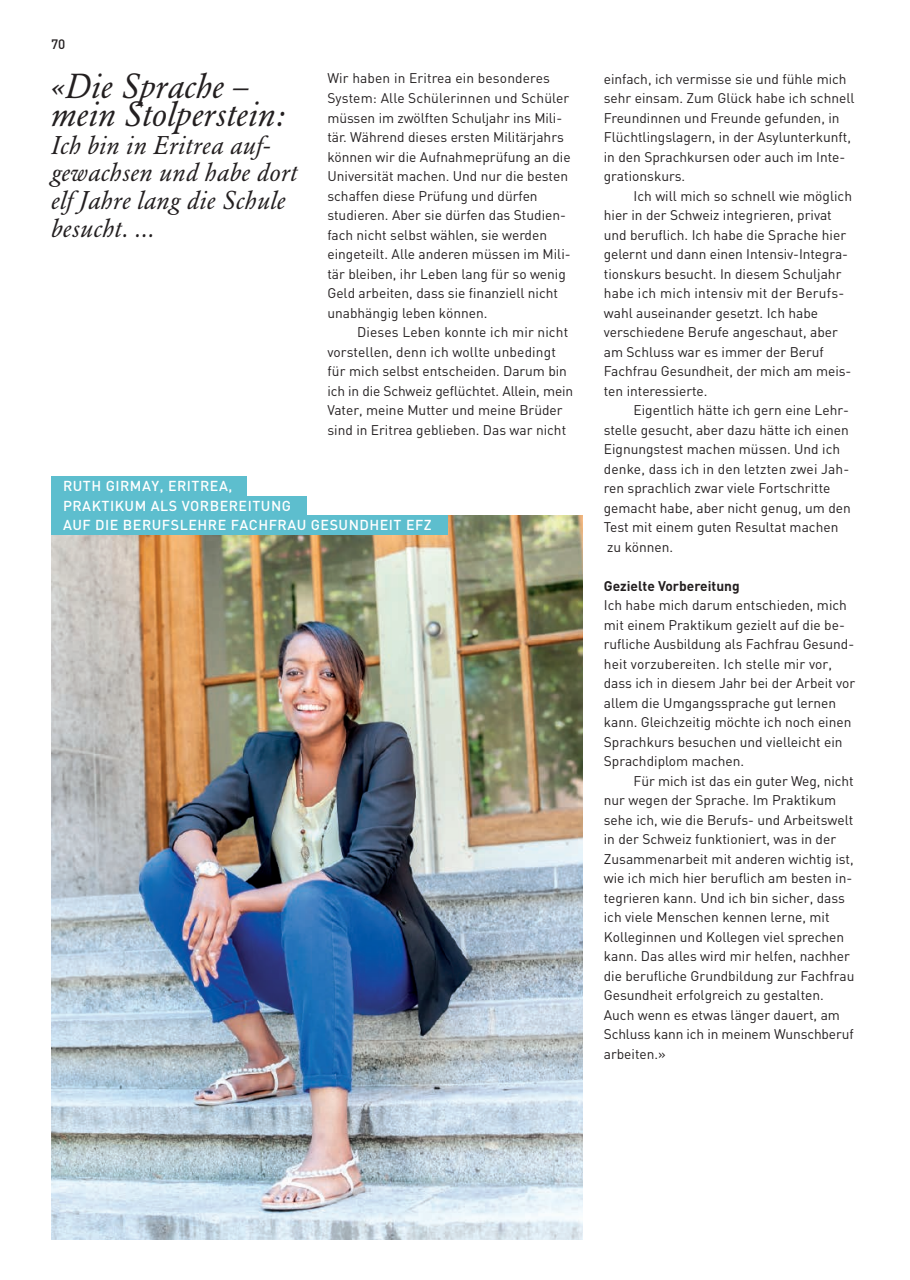
<style>
.page{position:relative;width:910px;height:1280px;background:#fff}
.page>*{position:absolute;margin:0;border:0;box-sizing:border-box;transform-origin:0 0}
.t1{font:italic 34.5px/27.8px "Garamond BE";letter-spacing:.01em;color:#231f20}
.t2{font:italic 25.5px/27.8px "Garamond BE";letter-spacing:.02em;color:#231f20}
.t3{font:500 14.25px/19.5px "DIN";letter-spacing:.035em;color:#fff}
.t4{font:13.8px/19.5px "DIN";color:#231f20}
.t5{font:700 13.8px "DIN";color:#231f20}
.t6{font:500 13.5px "DIN";color:#231f20}
</style>
<div class="page">
<img style="left:51px;top:515px;width:532px;height:724px">
<div style="left:51px;top:476px;width:196px;height:20px;background:#5dbece"></div>
<div style="left:51px;top:496px;width:255px;height:19px;background:#5dbece"></div>
<div style="left:51px;top:515px;width:396px;height:20px;background:#5dbece"></div>
<p class="t6" style="left:51px;top:36px;width:16px">70</p>
<h1 class="t1" style="left:51px;top:73px;width:236px">«Die Sprache – mein Stolperstein:</h1>
<h2 class="t2" style="left:51px;top:131px;width:247px">Ich bin in Eritrea auf&shy;gewachsen und habe dort elf Jahre lang die Schule besucht. ...</h2>
<p class="t4" style="left:327px;top:68px;width:245px">Wir haben in Eritrea ein besonderes System: Alle Schülerinnen und Schüler müssen im zwölften Schuljahr ins Mili&shy;tär. Während dieses ersten Militärjahrs können wir die Aufnahmeprüfung an die Universität machen. Und nur die besten schaffen diese Prüfung und dürfen studieren. Aber sie dürfen das Studien&shy;fach nicht selbst wählen, sie werden eingeteilt. Alle anderen müssen im Mili&shy;tär bleiben, ihr Leben lang für so wenig Geld arbeiten, dass sie finanziell nicht unabhängig leben können.</p>
<p class="t4" style="left:327px;top:322px;width:247px;text-indent:30px">Dieses Leben konnte ich mir nicht vorstellen, denn ich wollte unbedingt für mich selbst entscheiden. Darum bin ich in die Schweiz geflüchtet. Allein, mein Vater, meine Mutter und meine Brüder sind in Eritrea geblieben. Das war nicht</p>
<p class="t3" style="left:63px;top:476px;width:370px">RUTH GIRMAY, ERITREA,<br>PRAKTIKUM ALS VORBEREITUNG<br>AUF DIE BERUFSLEHRE FACHFRAU GESUNDHEIT EFZ</p>
<p class="t4" style="left:604px;top:69px;width:252px">einfach, ich vermisse sie und fühle mich sehr einsam. Zum Glück habe ich schnell Freundinnen und Freunde gefunden, in Flüchtlingslagern, in der Asylunterkunft, in den Sprachkursen oder auch im Inte&shy;grationskurs.</p>
<p class="t4" style="left:604px;top:186px;width:250px;text-indent:30px">Ich will mich so schnell wie möglich hier in der Schweiz integrieren, privat und beruflich. Ich habe die Sprache hier gelernt und dann einen Intensiv-Integra&shy;tionskurs besucht. In diesem Schuljahr habe ich mich intensiv mit der Berufs&shy;wahl auseinander gesetzt. Ich habe verschiedene Berufe angeschaut, aber am Schluss war es immer der Beruf Fachfrau Gesundheit, der mich am meis&shy;ten interessierte.</p>
<p class="t4" style="left:604px;top:400px;width:248px;text-indent:30px">Eigentlich hätte ich gern eine Lehr&shy;stelle gesucht, aber dazu hätte ich einen Eignungstest machen müssen. Und ich denke, dass ich in den letzten zwei Jah&shy;ren sprachlich zwar viele Fortschritte gemacht habe, aber nicht genug, um den Test mit einem guten Resultat machen zu können.</p>
<p class="t5" style="left:604px;top:577px;width:137px">Gezielte Vorbereitung</p>
<p class="t4" style="left:604px;top:595px;width:253px">Ich habe mich darum entschieden, mich mit einem Praktikum gezielt auf die be&shy;rufliche Ausbildung als Fachfrau Gesund&shy;heit vorzubereiten. Ich stelle mir vor, dass ich in diesem Jahr bei der Arbeit vor allem die Umgangssprache gut lernen kann. Gleichzeitig möchte ich noch einen Sprachkurs besuchen und vielleicht ein Sprachdiplom machen.</p>
<p class="t4" style="left:604px;top:771px;width:252px;text-indent:30px">Für mich ist das ein guter Weg, nicht nur wegen der Sprache. Im Praktikum sehe ich, wie die Berufs- und Arbeitswelt in der Schweiz funktioniert, was in der Zusammenarbeit mit anderen wichtig ist, wie ich mich hier beruflich am besten in&shy;tegrieren kann. Und ich bin sicher, dass ich viele Menschen kennen lerne, mit Kolleginnen und Kollegen viel sprechen kann. Das alles wird mir helfen, nachher die berufliche Grundbildung zur Fachfrau Gesundheit erfolgreich zu gestalten.<br>Auch wenn es etwas länger dauert, am Schluss kann ich in meinem Wunschberuf arbeiten.»</p>
</div>
